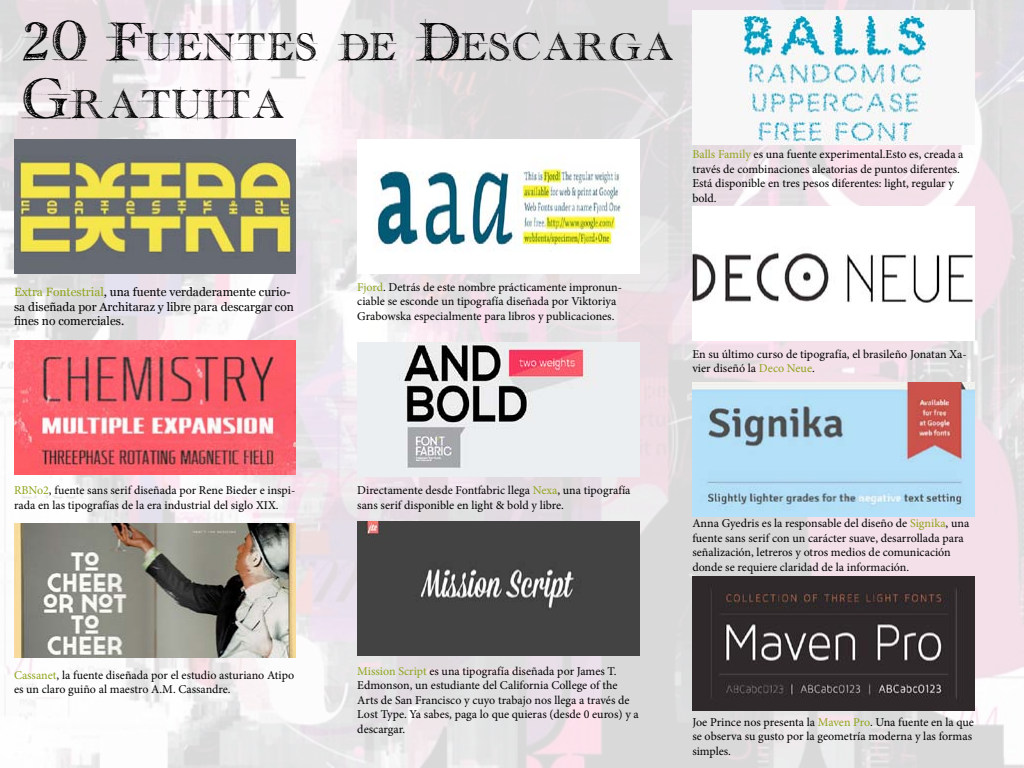
<style>
.page{position:relative;width:1024px;height:768px;background:#fff}
.page>*{position:absolute;margin:0;border:0;box-sizing:border-box;transform-origin:0 0}
.t1{font:33.6px "handwriting draft free version";color:#000}
.t2{font:32.2px "handwriting draft free version";color:#000}
.t3{font:12px/14.4px "Minion Pro";color:#000}
.t4{font:12px/14.4px "Georgia";color:#000}
.s1{font-size:46px}
.s2{font-size:48px}
.s3{color:#90a41c}
</style>
<div class="page">
<img style="left:0;top:0;width:1024px;height:768px">
<img style="left:14px;top:140px;width:282px;height:134px">
<img style="left:357px;top:140px;width:282px;height:134px">
<img style="left:692px;top:10px;width:282px;height:134px">
<img style="left:692px;top:207px;width:282px;height:134px">
<img style="left:692px;top:383px;width:282px;height:133px">
<img style="left:692px;top:577px;width:282px;height:133px">
<img style="left:357px;top:343px;width:282px;height:134px">
<img style="left:357px;top:522px;width:282px;height:133px">
<img style="left:14px;top:341px;width:282px;height:134px">
<img style="left:14px;top:523px;width:282px;height:134px">
<h2 class="t2" style="left:21px;top:30px;width:655px"><span class="s1">20 F</span>UENTES DE <span class="s1">D</span>ESCARGA</h2>
<h1 class="t1" style="left:21px;top:86px;width:266px"><span class="s2">G</span>RATUITA</h1>
<p class="t3" style="left:692px;top:147px;width:273px"><span class="s3">Balls Family</span> es una fuente experimental.Esto es, creada a través de combinaciones aleatorias de puntos diferentes.<br>Está disponible en tres pesos diferentes: light, regular y bold.</p>
<p class="t4" style="left:14px;top:285px;width:281px"><span class="s3">Extra Fontestrial</span>, una fuente verdaderamente curio&shy;sa diseñada por Architaraz y libre para descargar con fines no comerciales.</p>
<p class="t3" style="left:357px;top:280px;width:266px"><span class="s3">Fjord</span>. Detrás de este nombre prácticamente impronun&shy;ciable se esconde un tipografía diseñada por Viktoriya<br>Grabowska especialmente para libros y publicaciones.</p>
<p class="t3" style="left:692px;top:347px;width:276px">En su último curso de tipografía, el brasileño Jonatan Xa&shy;vier diseñó la <span class="s3">Deco Neue</span>.</p>
<p class="t3" style="left:14px;top:483px;width:283px"><span class="s3">RBNo2</span>, fuente sans serif diseñada por Rene Bieder e inspi&shy;rada en las tipografías de la era industrial del siglo XIX.</p>
<p class="t3" style="left:14px;top:668px;width:282px"><span class="s3">Cassanet</span>, la fuente diseñada por el estudio asturiano Atipo es un claro guiño al maestro A.M. Cassandre.</p>
<p class="t3" style="left:357px;top:483px;width:275px">Directamente desde Fontfabric llega <span class="s3">Nexa</span>, una tipografía sans serif disponible en light &amp; bold y libre.</p>
<p class="t3" style="left:357px;top:664px;width:283px"><span class="s3">Mission Script</span> es una tipografía diseñada por James T.<br>Edmonson, un estudiante del California College of the Arts de San Francisco y cuyo trabajo nos llega a través de Lost Type. Ya sabes, paga lo que quieras (desde 0 euros) y a descargar.</p>
<p class="t3" style="left:692px;top:516px;width:278px">Anna Gyedris es la responsable del diseño de <span class="s3">Signika</span>, una fuente sans serif con un carácter suave, desarrollada para señalización, letreros y otros medios de comunicación donde se requiere claridad de la información.</p>
<p class="t3" style="left:692px;top:715px;width:283px">Joe Prince nos presenta la <span class="s3">Maven Pro</span>. Una fuente en la que se observa su gusto por la geometría moderna y las formas simples.</p>
</div>
